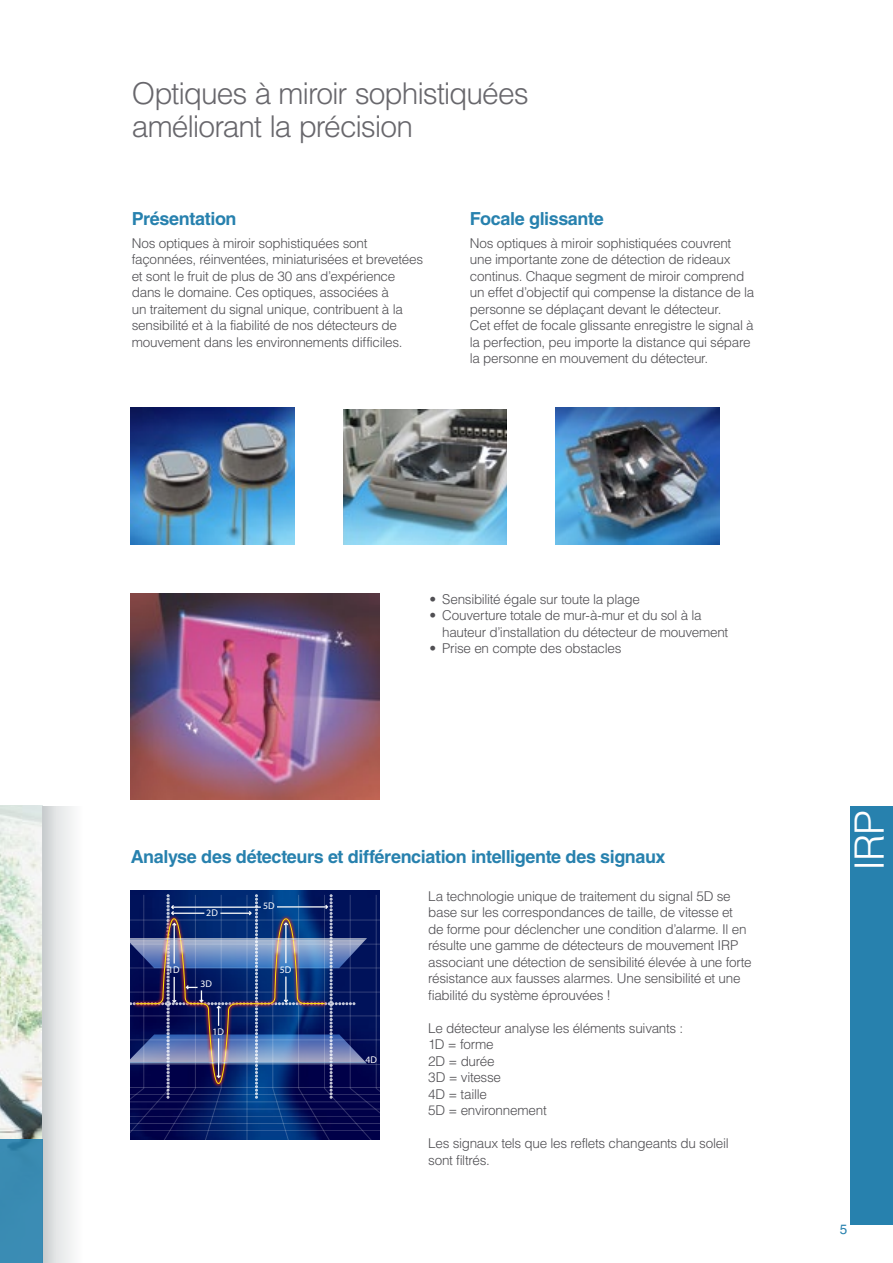
<style>
.page{position:relative;width:893px;height:1263px;background:#fff}
.page>*{position:absolute;margin:0;border:0;box-sizing:border-box;transform-origin:0 0}
.t1{font:300 40.5px "Helvetica LT Std";color:#fff}
.t2{font:300 30px/33px "Helvetica LT Std";letter-spacing:-.035em;color:#68676c}
.t3{font:700 18px "Helvetica LT Std";letter-spacing:-.025em;color:#2781ae}
.t4{font:300 13.5px/16.5px "Helvetica LT Std";letter-spacing:-.02em;color:#504f53}
.t5{font:13.5px "Helvetica LT Std";color:#2781ae}
.t6{font:700 9.75px "GE Inspira";color:#fff}
</style>
<div class="page">
<img style="left:131px;top:894px;width:249px;height:245px">
<hr style="left:285px;top:976px;width:2px;height:25px;background:#fafafa">
<hr style="left:285px;top:924px;width:2px;height:39px;background:#fafafa">
<img style="left:131px;top:593px;width:249px;height:206px">
<img style="left:0;top:806px;width:43px;height:334px">
<img style="left:131px;top:408px;width:164px;height:136px">
<img style="left:556px;top:408px;width:164px;height:136px">
<img style="left:343px;top:409px;width:164px;height:135px">
<div style="left:850px;top:806px;width:43px;height:419px;background:#2781ae"></div>
<div style="left:60px;top:806px;width:13px;height:457px;background:#eef0f0"></div>
<div style="left:43px;top:806px;width:17px;height:457px;background:linear-gradient(to bottom,#d9dcdd,#d9dcdd)"></div>
<div style="left:0;top:1140px;width:43px;height:123px;background:#3a8bb3"></div>
<h2 class="t2" style="left:132px;top:77px;width:398px">Optiques à miroir sophistiquées améliorant la précision</h2>
<h3 class="t3" style="left:132px;top:207px;width:106px">Présentation</h3>
<p class="t4" style="left:132px;top:234px;width:293px">Nos optiques à miroir sophistiquées sont façonnées, réinventées, miniaturisées et brevetées et sont le fruit de plus de 30 ans d’expérience dans le domaine. Ces optiques, associées à<br>un traitement du signal unique, contribuent à la sensibilité et à la fiabilité de nos détecteurs de mouvement dans les environnements difficiles.</p>
<h3 class="t3" style="left:470px;top:207px;width:135px">Focale glissante</h3>
<p class="t4" style="left:470px;top:234px;width:286px">Nos optiques à miroir sophistiquées couvrent une importante zone de détection de rideaux continus. Chaque segment de miroir comprend un effet d’objectif qui compense la distance de la personne se déplaçant devant le détecteur.<br>Cet effet de focale glissante enregistre le signal à la perfection, peu importe la distance qui sépare la personne en mouvement du détecteur.</p>
<p class="t4" style="left:429px;top:591px;width:212px">• Sensibilité égale sur toute la plage</p>
<p class="t4" style="left:442px;top:607px;width:288px;text-indent:-13px">• Couverture totale de mur-à-mur et du sol à la hauteur d’installation du détecteur de mouvement</p>
<p class="t4" style="left:429px;top:640px;width:194px">• Prise en compte des obstacles</p>
<h3 class="t3" style="left:131px;top:846px;width:536px">Analyse des détecteurs et différenciation intelligente des signaux</h3>
<p class="t6" style="left:168px;top:964px;width:13px">1D</p>
<p class="t6" style="left:206px;top:907px;width:13px">2D</p>
<p class="t6" style="left:201px;top:978px;width:13px">3D</p>
<p class="t6" style="left:212px;top:1026px;width:13px">1D</p>
<p class="t6" style="left:263px;top:900px;width:13px">5D</p>
<p class="t6" style="left:280px;top:964px;width:13px">5D</p>
<p class="t6" style="left:366px;top:1054px;width:13px">4D</p>
<p class="t4" style="left:428px;top:888px;width:325px">La technologie unique de traitement du signal 5D se base sur les correspondances de taille, de vitesse et de forme pour déclencher une condition d’alarme. Il en résulte une gamme de détecteurs de mouvement IRP associant une détection de sensibilité élevée à une forte résistance aux fausses alarmes. Une sensibilité et une fiabilité du système éprouvées !</p>
<p class="t4" style="left:428px;top:1020px;width:257px">Le détecteur analyse les éléments suivants :<br>1D = forme<br>2D = durée<br>3D = vitesse<br>4D = taille<br>5D = environnement</p>
<p class="t4" style="left:428px;top:1135px;width:302px">Les signaux tels que les reflets changeants du soleil sont filtrés.</p>
<h1 class="t1" style="left:844px;top:871px;width:62px;rotate:-90deg">IRP</h1>
<p class="t5" style="left:840px;top:1222px;width:9px">5</p>
</div>
